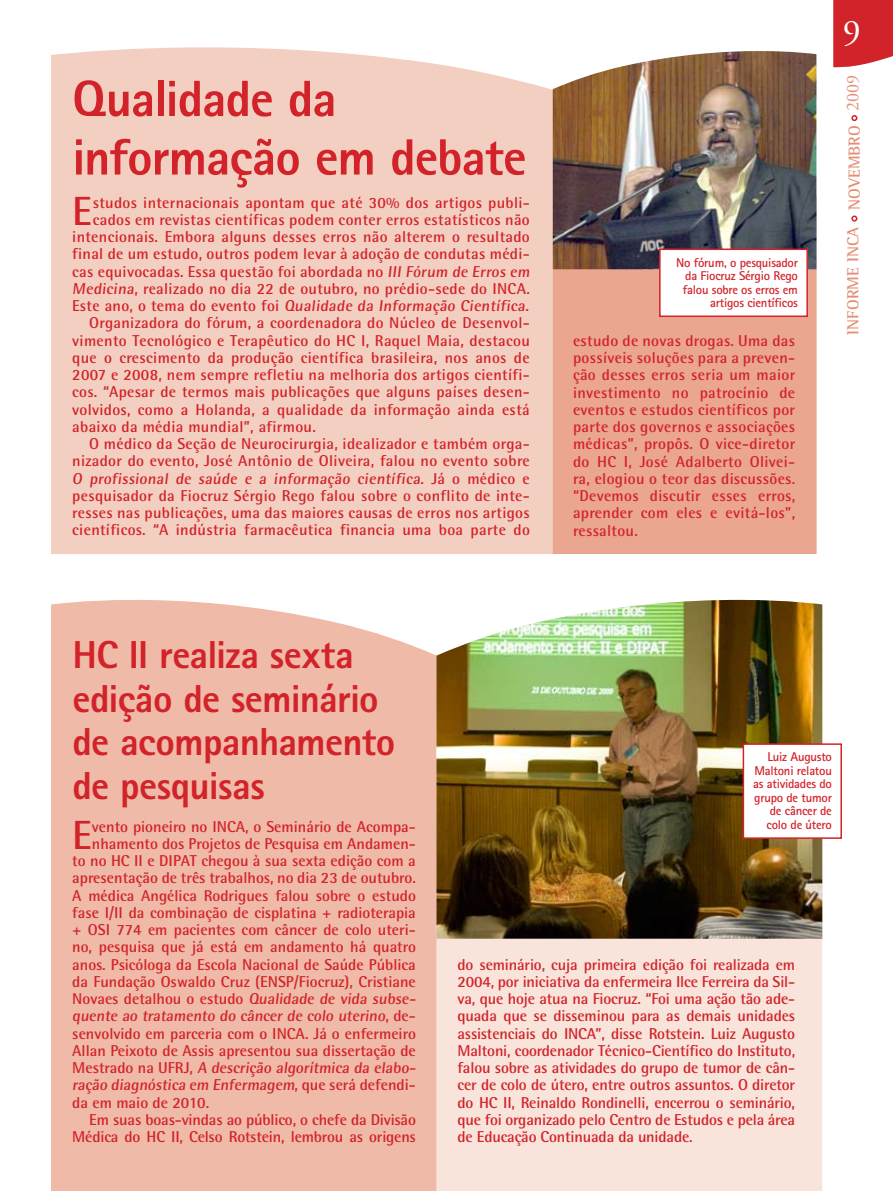
<style>
.page{position:relative;width:893px;height:1191px;background:#fff}
.page>*{position:absolute;margin:0;border:0;box-sizing:border-box;transform-origin:0 0}
.t1{font:800 51px/58.5px "Rotis Sans Serif";letter-spacing:-.02em;color:#d2232a}
.t2{font:700 40.8px "Rotis Semi Sans";color:#d2232a}
.t3{font:800 39px/43.5px "Rotis Sans Serif";letter-spacing:-.02em;color:#d2232a}
.t4{font:36px "Adobe Garamond Pro";color:#fff}
.t5{font:700 16.5px "Rotis Semi Serif";letter-spacing:-.005em;color:#e48e75}
.t6{font:700 15.75px/17.2px "Rotis Semi Sans";letter-spacing:.02em;color:#d2232a;text-align:justify}
.t7{font:700 15.75px "Rotis Semi Sans";color:#d2232a}
.t8{font:700 15.75px "Rotis Semi Sans";letter-spacing:-.01em;color:#d2232a}
.t9{font:700 12.75px/13.5px "Rotis Sans Serif";letter-spacing:-.02em;color:#d2232a;text-align:right}
.s1{font-family:"Adobe Garamond Pro";font-weight:400;font-size:18px}
</style>
<div class="page">
<div style="left:51px;top:600px;width:385px;height:591px;background:#efbaa7"></div>
<div style="left:436px;top:938px;width:386px;height:253px;background:#f8e4db"></div>
<div style="left:51px;top:47px;width:502px;height:507px;background:#f3cfc1"></div>
<div style="left:553px;top:269px;width:263px;height:285px;background:#eaa68f"></div>
<img style="left:553px;top:51px;width:263px;height:218px">
<div style="left:660px;top:249px;width:147px;height:67px;background:#fff"></div>
<div style="left:659px;top:248px;width:149px;height:69px;border:2px solid #d2232a"></div>
<img style="left:436px;top:599px;width:386px;height:339px">
<img style="left:436px;top:600px;width:386px;height:55px">
<div style="left:743px;top:744px;width:98px;height:94px;background:#fff"></div>
<div style="left:743px;top:743px;width:99px;height:96px;border:2px solid #d2232a"></div>
<svg style="left:833px;top:0;width:60px;height:68px;background:#d53239"></svg>
<div style="left:851px;top:215px;width:6px;height:7px;border:2px solid #d2232a;border-radius:50%"></div>
<svg style="left:851px;top:115px;width:6px;height:6px"></svg>
<h1 class="t1" style="left:72px;top:69px;width:456px">Qualidade da informação em debate</h1>
<h2 class="t2" style="left:72px;top:186px;width:21px">E</h2>
<p class="t6" style="left:93px;top:193px;width:439px">studos internacionais apontam que até 30% dos artigos publi-</p>
<p class="t6" style="left:93px;top:211px;width:439px">cados em revistas científicas podem conter erros estatísticos não</p>
<p class="t6" style="left:72px;top:228px;width:459px">intencionais. Embora alguns desses erros não alterem o resultado</p>
<p class="t6" style="left:72px;top:245px;width:459px">final de um estudo, outros podem levar à adoção de condutas médi-</p>
<p class="t6" style="left:72px;top:262px;width:461px">cas equivocadas. Essa questão foi abordada no III Fórum de Erros em</p>
<p class="t6" style="left:72px;top:280px;width:459px">Medicina, realizado no dia 22 de outubro, no prédio-sede do INCA.</p>
<p class="t6" style="left:72px;top:297px;width:458px">Este ano, o tema do evento foi Qualidade da Informação Científica.</p>
<p class="t6" style="left:89px;top:314px;width:442px">Organizadora do fórum, a coordenadora do Núcleo de Desenvol-</p>
<p class="t6" style="left:72px;top:331px;width:459px">vimento Tecnológico e Terapêutico do HC I, Raquel Maia, destacou</p>
<p class="t6" style="left:72px;top:349px;width:459px">que o crescimento da produção científica brasileira, nos anos de</p>
<p class="t6" style="left:72px;top:366px;width:459px">2007 e 2008, nem sempre refletiu na melhoria dos artigos científi-</p>
<p class="t6" style="left:72px;top:383px;width:459px">cos. “Apesar de termos mais publicações que alguns países desen-</p>
<p class="t6" style="left:72px;top:400px;width:459px">volvidos, como a Holanda, a qualidade da informação ainda está</p>
<p class="t6" style="left:72px;top:418px;width:245px">abaixo da média mundial”, afirmou.</p>
<p class="t6" style="left:89px;top:435px;width:442px">O médico da Seção de Neurocirurgia, idealizador e também orga-</p>
<p class="t6" style="left:72px;top:452px;width:459px">nizador do evento, José Antônio de Oliveira, falou no evento sobre</p>
<p class="t6" style="left:72px;top:469px;width:459px">O profissional de saúde e a informação científica. Já o médico e</p>
<p class="t6" style="left:72px;top:487px;width:459px">pesquisador da Fiocruz Sérgio Rego falou sobre o conflito de inte-</p>
<p class="t6" style="left:72px;top:504px;width:459px">resses nas publicações, uma das maiores causas de erros nos artigos</p>
<p class="t6" style="left:72px;top:521px;width:459px">científicos. “A indústria farmacêutica financia uma boa parte do</p>
<p class="t9" style="left:676px;top:255px;width:123px">No fórum, o pesquisador da Fiocruz Sérgio Rego falou sobre os erros em artigos científicos</p>
<p class="t6" style="left:573px;top:332px;width:224px">estudo de novas drogas. Uma das possíveis soluções para a preven&shy;ção desses erros seria um maior investimento no patrocínio de eventos e estudos científicos por parte dos governos e associações médicas”, propôs. O vice-diretor do HC I, José Adalberto Olivei&shy;ra, elogiou o teor das discussões. “Devemos discutir esses erros, aprender com eles e evitá-los”, ressaltou.</p>
<h3 class="t4" style="left:843px;top:11px;width:19px">9</h3>
<p class="t5" style="left:843px;top:335px;width:261px;rotate:-90deg">INFORME INCA NOVEMBRO <span class="s1">2009</span></p>
<h3 class="t3" style="left:72px;top:632px;width:324px">HC II realiza sexta edição de seminário de acompanhamento de pesquisas</h3>
<h2 class="t2" style="left:72px;top:810px;width:21px">E</h2>
<p class="t7" style="left:92px;top:816px;width:325px">vento pioneiro no INCA, o Seminário de Acompa-</p>
<p class="t7" style="left:92px;top:833px;width:325px">nhamento dos Projetos de Pesquisa em Andamen-</p>
<p class="t7" style="left:72px;top:851px;width:345px">to no HC II e DIPAT chegou à sua sexta edição com a</p>
<p class="t7" style="left:72px;top:868px;width:345px">apresentação de três trabalhos, no dia 23 de outubro.</p>
<p class="t7" style="left:72px;top:885px;width:345px">A médica Angélica Rodrigues falou sobre o estudo</p>
<p class="t7" style="left:72px;top:902px;width:345px">fase I/II da combinação de cisplatina + radioterapia</p>
<p class="t7" style="left:72px;top:920px;width:345px">+ OSI 774 em pacientes com câncer de colo uteri-</p>
<p class="t7" style="left:72px;top:937px;width:345px">no, pesquisa que já está em andamento há quatro</p>
<p class="t7" style="left:72px;top:954px;width:345px">anos. Psicóloga da Escola Nacional de Saúde Pública</p>
<p class="t7" style="left:72px;top:971px;width:345px">da Fundação Oswaldo Cruz (ENSP/Fiocruz), Cristiane</p>
<p class="t7" style="left:72px;top:989px;width:347px">Novaes detalhou o estudo Qualidade de vida subse-</p>
<p class="t6" style="left:72px;top:1007px;width:345px">quente ao tratamento do câncer de colo uterino, de-</p>
<p class="t7" style="left:72px;top:1023px;width:345px">senvolvido em parceria com o INCA. Já o enfermeiro</p>
<p class="t7" style="left:72px;top:1040px;width:345px">Allan Peixoto de Assis apresentou sua dissertação de</p>
<p class="t7" style="left:72px;top:1058px;width:347px">Mestrado na UFRJ, A descrição algorítmica da elabo-</p>
<p class="t7" style="left:72px;top:1075px;width:345px">ração diagnóstica em Enfermagem, que será defendi-</p>
<p class="t7" style="left:72px;top:1092px;width:138px">da em maio de 2010.</p>
<p class="t8" style="left:89px;top:1109px;width:328px">Em suas boas-vindas ao público, o chefe da Divisão</p>
<p class="t8" style="left:72px;top:1127px;width:345px">Médica do HC II, Celso Rotstein, lembrou as origens</p>
<p class="t9" style="left:753px;top:750px;width:80px">Luiz Augusto<br>Maltoni relatou as atividades do grupo de tumor de câncer de colo de útero</p>
<p class="t6" style="left:458px;top:955px;width:339px">do seminário, cuja primeira edição foi realizada em 2004, por iniciativa da enfermeira Ilce Ferreira da Sil&shy;va, que hoje atua na Fiocruz. “Foi uma ação tão ade&shy;quada que se disseminou para as demais unidades assistenciais do INCA”, disse Rotstein. Luiz Augusto Maltoni, coordenador Técnico-Científico do Instituto, falou sobre as atividades do grupo de tumor de cân&shy;cer de colo de útero, entre outros assuntos. O diretor do HC II, Reinaldo Rondinelli, encerrou o seminário, que foi organizado pelo Centro de Estudos e pela área de Educação Continuada da unidade.</p>
</div>
